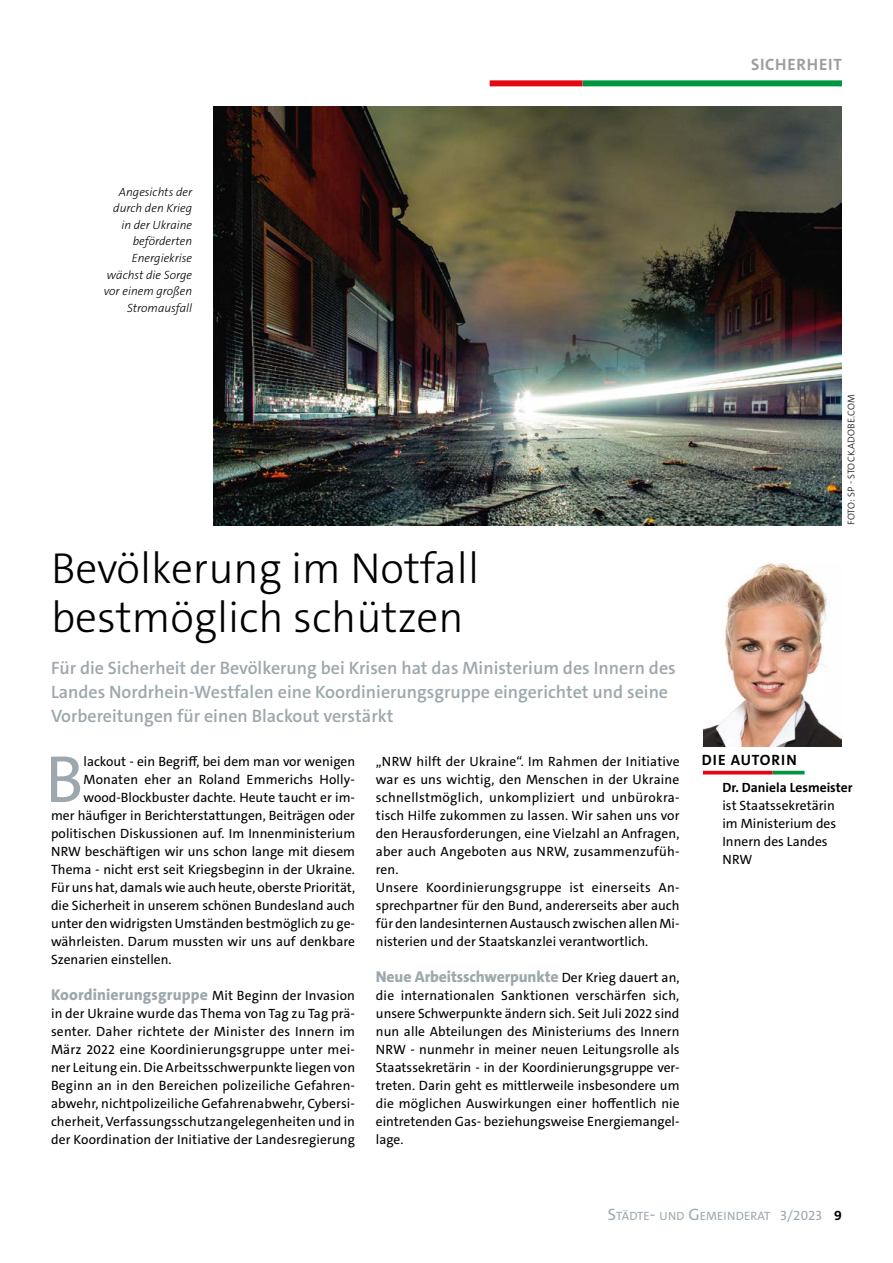
<style>
.page{position:relative;width:893px;height:1263px;background:#fff}
.page>*{position:absolute;margin:0;border:0;box-sizing:border-box;transform-origin:0 0}
.t1{font:66.9px "The Sans C5";color:#9ca8ae}
.t2{font:300 43.5px/49.5px "The Sans C5";color:#000}
.t3{font:600 18px/24px "The Sans C5";color:#9ca8ae}
.t4{font:700 16.5px "The Sans C5";letter-spacing:.04em;color:#9d9d9c}
.t5{font:800 15.75px "The Sans C5";letter-spacing:.01em;color:#9ca8ae}
.t6{font:800 15.75px "The Sans C5";letter-spacing:-.01em;color:#9ca8ae}
.t7{font:700 15px "The Sans C5";letter-spacing:.07em;color:#000}
.t8{font:13.5px/18px "The Sans C5";color:#000;text-align:justify}
.t9{font:700 13.5px "The Sans C5";color:#000}
.t10{font:12.15px "The Sans C5";letter-spacing:.015em;color:#9ca8ae}
.t11{font:italic 300 12px/16.5px "The Sans C5";color:#000;text-align:right}
.t12{font:300 9.75px "The Sans C5";letter-spacing:.02em;color:#000}
.s1{font-weight:400;font-size:13.5px;color:#000}
.s2{font-size:16.5px}
.s3{font-size:16.8px}
.s4{font-size:11.7px}
.s5{font-size:13.5px}
.s6{font-weight:700;font-size:13.5px;color:#000}
</style>
<div class="page">
<div style="left:583px;top:80px;width:259px;height:6px;background:#009641"></div>
<div style="left:490px;top:80px;width:93px;height:6px;background:#e30613"></div>
<img style="left:213px;top:106px;width:629px;height:419px">
<img style="left:704px;top:563px;width:137px;height:183px">
<hr style="left:703px;top:771px;width:70px;height:3px;background:#e30613">
<hr style="left:773px;top:771px;width:31px;height:3px;background:#009641">
<p class="t4" style="left:751px;top:54px;width:92px">SICHERHEIT</p>
<p class="t11" style="left:104px;top:184px;width:90px">Angesichts der durch den Krieg in der Ukraine beförderten<br>Energiekrise wächst die Sorge vor einem großen<br>Stromausfall</p>
<h2 class="t2" style="left:51px;top:544px;width:430px">Bevölkerung im Notfall bestmöglich schützen</h2>
<h3 class="t3" style="left:51px;top:656px;width:626px">Für die Sicherheit der Bevölkerung bei Krisen hat das Ministerium des Innern des<br>Landes Nordrhein-Westfalen eine Koordinierungsgruppe eingerichtet und seine<br>Vorbereitungen für einen Blackout verstärkt</h3>
<h1 class="t1" style="left:45px;top:736px;width:40px">B</h1>
<p class="t8" style="left:84px;top:752px;width:273px">lackout - ein Begriff, bei dem man vor wenigen</p>
<p class="t8" style="left:376px;top:752px;width:305px;text-align:left">„NRW hilft der Ukraine“. Im Rahmen der Initiative war es uns wichtig, den Menschen in der Ukraine schnellstmöglich, unkompliziert und unbürokra&shy;tisch Hilfe zukommen zu lassen. Wir sahen uns vor den Herausforderungen, eine Vielzahl an Anfragen, aber auch Angeboten aus NRW, zusammenzufüh&shy;ren.<br>Unsere Koordinierungsgruppe ist einerseits An&shy;sprechpartner für den Bund, andererseits aber auch für den landesinternen Austausch zwischen allen Mi&shy;nisterien und der Staatskanzlei verantwortlich.</p>
<p class="t6" style="left:376px;top:966px;width:305px">Neue Arbeitsschwerpunkte <span class="s1">Der Krieg dauert an,</span></p>
<p class="t8" style="left:376px;top:986px;width:305px">die internationalen Sanktionen verschärfen sich, unsere Schwerpunkte ändern sich. Seit Juli 2022 sind nun alle Abteilungen des Ministeriums des Innern NRW - nunmehr in meiner neuen Leitungsrolle als Staatssekretärin - in der Koordinierungsgruppe ver&shy;treten. Darin geht es mittlerweile insbesondere um die möglichen Auswirkungen einer hoffentlich nie eintretenden Gas- beziehungsweise Energiemangel&shy;lage.</p>
<p class="t8" style="left:84px;top:770px;width:273px">Monaten eher an Roland Emmerichs Holly-</p>
<p class="t8" style="left:84px;top:788px;width:273px">wood-Blockbuster dachte. Heute taucht er im-</p>
<p class="t8" style="left:51px;top:806px;width:306px">mer häufiger in Berichterstattungen, Beiträgen oder</p>
<p class="t8" style="left:51px;top:824px;width:306px">politischen Diskussionen auf. Im Innenministerium</p>
<p class="t8" style="left:51px;top:842px;width:306px">NRW beschäftigen wir uns schon lange mit diesem</p>
<p class="t8" style="left:51px;top:860px;width:306px">Thema - nicht erst seit Kriegsbeginn in der Ukraine.</p>
<p class="t8" style="left:51px;top:878px;width:306px">Für uns hat, damals wie auch heute, oberste Priorität,</p>
<p class="t8" style="left:51px;top:896px;width:306px">die Sicherheit in unserem schönen Bundesland auch</p>
<p class="t8" style="left:51px;top:914px;width:306px">unter den widrigsten Umständen bestmöglich zu ge-</p>
<p class="t8" style="left:51px;top:932px;width:305px">währleisten. Darum mussten wir uns auf denkbare</p>
<p class="t8" style="left:51px;top:950px;width:122px">Szenarien einstellen.</p>
<p class="t5" style="left:51px;top:984px;width:306px">Koordinierungsgruppe <span class="s1">Mit Beginn der Invasion</span></p>
<p class="t8" style="left:51px;top:1004px;width:306px">in der Ukraine wurde das Thema von Tag zu Tag prä&shy;senter. Daher richtete der Minister des Innern im März 2022 eine Koordinierungsgruppe unter mei&shy;ner Leitung ein. Die Arbeitsschwerpunkte liegen von Beginn an in den Bereichen polizeiliche Gefahren&shy;abwehr, nichtpolizeiliche Gefahrenabwehr, Cybersi&shy;cherheit, Verfassungsschutzangelegenheiten und in der Koordination der Initiative der Landesregierung</p>
<p class="t12" style="left:845px;top:525px;width:132px;rotate:-90deg">FOTO: SP - STOCK.ADOBE.COM</p>
<p class="t7" style="left:702px;top:750px;width:97px">DIE AUTORIN</p>
<p class="t9" style="left:722px;top:779px;width:132px">Dr. Daniela Lesmeister</p>
<p class="t8" style="left:722px;top:797px;width:115px;text-align:left">ist Staatssekretärin im Ministerium des<br>Innern des Landes<br>NRW</p>
<p class="t10" style="left:608px;top:1208px;width:236px"><span class="s2">S</span>TÄDTE<span class="s3">-</span> <span class="s4">UND</span> <span class="s2">G</span>EMEINDERAT <span class="s5">3/2023</span> <span class="s6">9</span></p>
</div>
